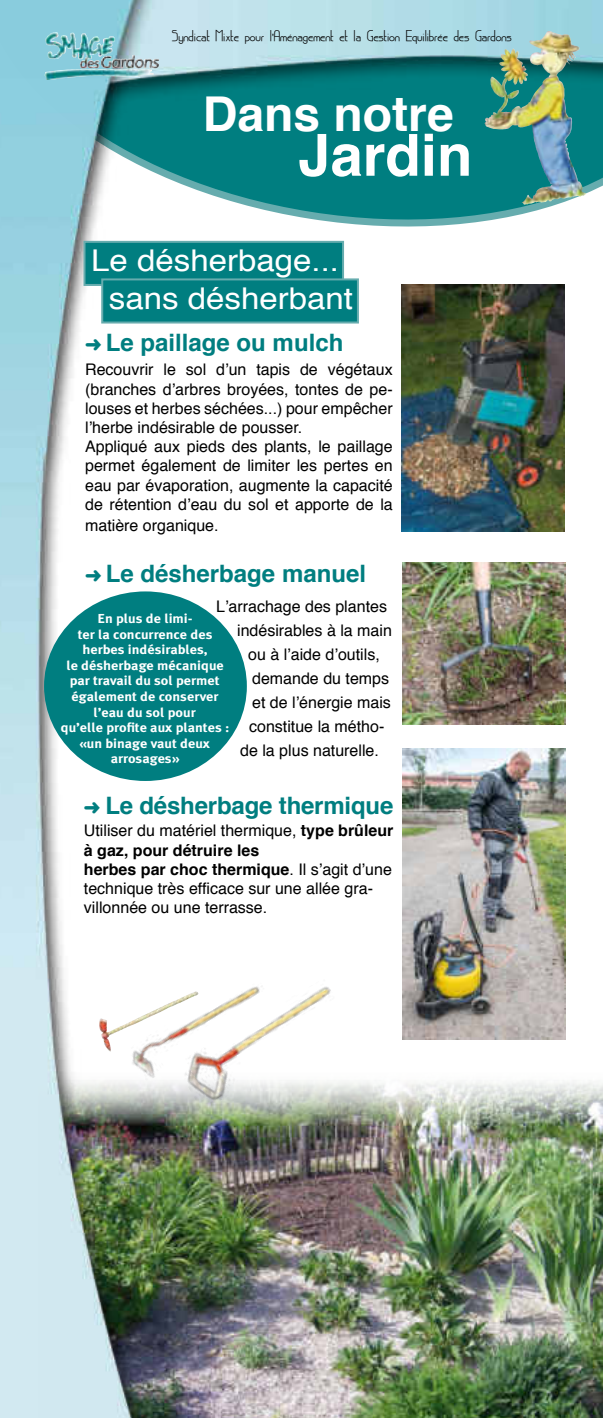
<style>
.page{position:relative;width:603px;height:1418px;background:#fff}
.page>*{position:absolute;margin:0;border:0;box-sizing:border-box;transform-origin:0 0}
.t1{font:700 58px "Helvetica";color:#fff}
.t2{font:700 48px "Helvetica";color:#fff}
.t3{font:30px/37.6px "Helvetica";color:#fff;text-align:center;scale:1.1 1}
.t4{font:700 24px "Helvetica";color:#007e80}
.t5{font:16px/19.2px "Helvetica";color:#000}
.t6{font:700 14px "Gardons";color:#000}
.t7{font:700 13px/15.6px "Meta Plus";color:#fff;text-align:center;scale:1.1 1}
.s1{font-weight:700}
</style>
<div class="page">
<img style="left:0;top:0;width:602px;height:1417px">
<img style="left:45px;top:32px;width:20px;height:27px">
<img style="left:490px;top:31px;width:60px;height:81px">
<div style="left:84px;top:242px;width:259px;height:43px;background:#007e80"></div>
<div style="left:83px;top:241px;width:261px;height:45px;border:2px solid #66acae"></div>
<div style="left:102px;top:279px;width:256px;height:43px;background:#007e80"></div>
<div style="left:101px;top:278px;width:258px;height:45px;border:2px solid #66acae"></div>
<div style="left:44px;top:591px;width:203px;height:190px;background:#007e80;border-radius:50%"></div>
<img style="left:135px;top:957px;width:22px;height:13px">
<img style="left:120px;top:970px;width:153px;height:115px">
<img style="left:401px;top:284px;width:163px;height:247px">
<img style="left:402px;top:563px;width:163px;height:161px">
<img style="left:402px;top:748px;width:163px;height:291px">
<img style="left:175px;top:977px;width:176px;height:134px">
<p class="t6" style="left:172px;top:30px;width:341px">Syndicat Mixte pour l’Aménagement et la Gestion Equilibrée des Gardons</p>
<h2 class="t2" style="left:203px;top:95px;width:252px">Dans notre</h2>
<h1 class="t1" style="left:298px;top:132px;width:176px">Jardin</h1>
<h3 class="t3" style="left:91px;top:244px;width:239px">Le désherbage... sans désherbant</h3>
<h3 class="t4" style="left:85px;top:332px;width:260px">➜ Le paillage ou mulch</h3>
<p class="t5" style="left:85px;top:362px;width:309px">Recouvrir le sol d’un tapis de végétaux (branches d’arbres broyées, tontes de pe&shy;louses et herbes séchées...) pour empêcher l’herbe indésirable de pousser.<br>Appliqué aux pieds des plants, le paillage permet également de limiter les pertes en eau par évaporation, augmente la capacité de rétention d’eau du sol et apporte de la</p>
<p class="t5" style="left:85px;top:518px;width:135px">matière organique.</p>
<h3 class="t4" style="left:85px;top:564px;width:282px">➜ Le désherbage manuel</h3>
<p class="t5" style="left:216px;top:598px;width:172px">L’arrachage des plantes</p>
<p class="t5" style="left:237px;top:622px;width:156px">indésirables à la main</p>
<p class="t5" style="left:248px;top:646px;width:133px">ou à l’aide d’outils,</p>
<p class="t5" style="left:252px;top:670px;width:138px">demande du temps</p>
<p class="t5" style="left:252px;top:694px;width:140px">et de l’énergie mais</p>
<p class="t5" style="left:249px;top:718px;width:137px">constitue la métho-</p>
<p class="t5" style="left:240px;top:742px;width:140px">de la plus naturelle.</p>
<h3 class="t4" style="left:84px;top:796px;width:311px">➜ Le désherbage thermique</h3>
<p class="t5" style="left:84px;top:822px;width:311px">Utiliser du matériel thermique, <span class="s1">type brûleur à gaz, pour détruire les<br>herbes par choc thermique</span>. Il s’agit d’une technique très efficace sur une allée gra&shy;villonnée ou une terrasse.</p>
<p class="t7" style="left:61px;top:610px;width:155px">En plus de limi-<br>ter la concurrence des herbes indésirables,<br>le désherbage mécanique par travail du sol permet également de conserver l’eau du sol pour<br>qu’elle profite aux plantes : «un binage vaut deux arrosages»</p>
</div>
